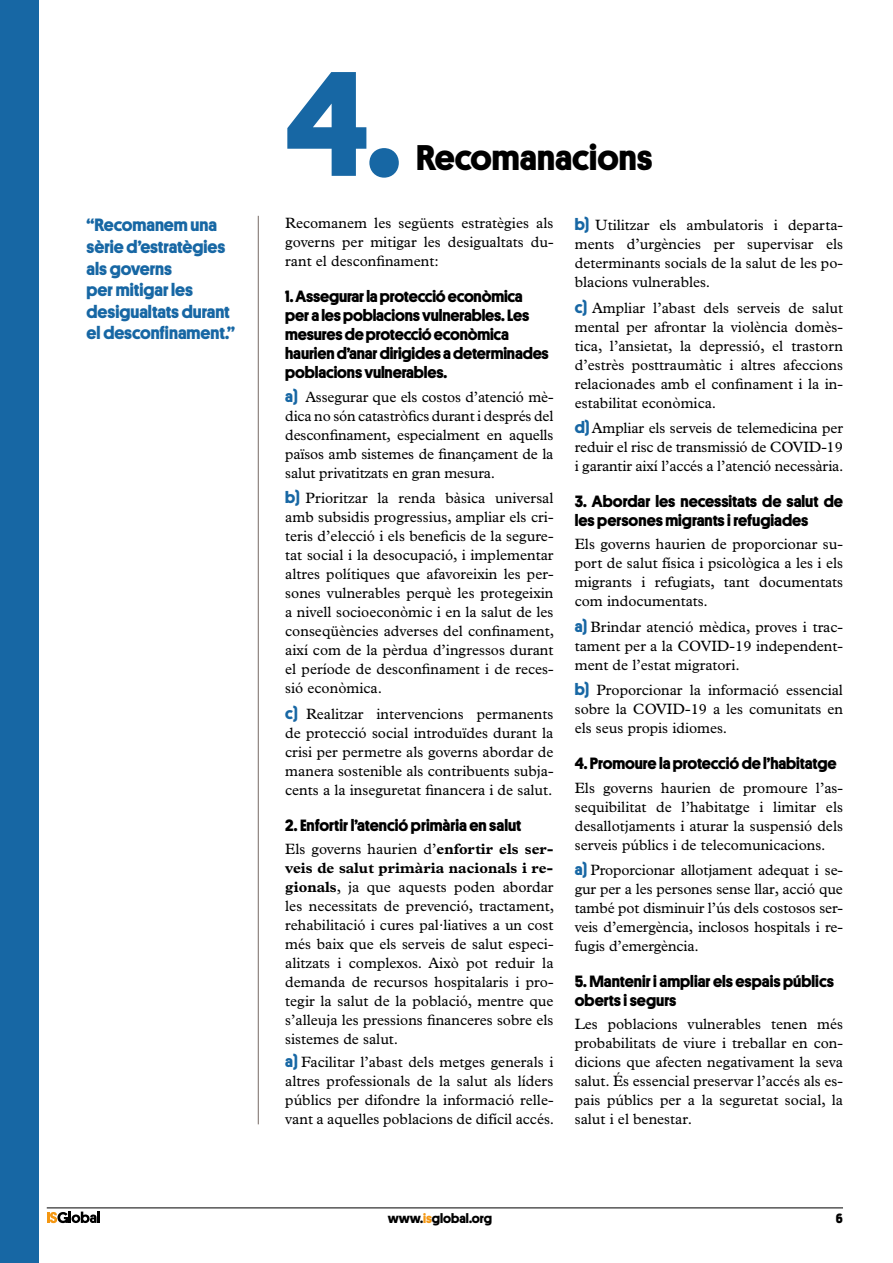
<style>
.page{position:relative;width:893px;height:1263px;background:#fff}
.page>*{position:absolute;margin:0;border:0;box-sizing:border-box;transform-origin:0 0}
.t1{font:700 150px "Platform";color:#1767a4}
.t2{font:700 36px "Platform";color:#000}
.t3{font:700 18px/21.6px "Platform";color:#1767a4}
.t4{font:700 16.5px/19px "Platform";letter-spacing:-.01em;color:#000}
.t5{font:15px/19px "Plantin";color:#000;text-align:justify}
.t6{font:700 13.5px "Platform";color:#000}
.s1{font-family:"Platform";font-weight:700;font-size:16.5px;color:#1767a4}
.s2{font-weight:700}
.s3{color:#f49712}
</style>
<div class="page">
<svg style="left:47px;top:1211px;width:53px;height:12px"></svg>
<hr style="left:47px;top:1207px;width:796px;height:1px;background:#000">
<div style="left:0;top:0;width:38px;height:1262px;background:#1767a4"></div>
<hr style="left:258px;top:216px;width:1px;height:908px;background:#867b77">
<p class="t3" style="left:87px;top:213px;width:150px">“Recomanem una sèrie d’estratègies als governs<br>per mitigar les desigualtats durant el desconfinament.”</p>
<h1 class="t1" style="left:285px;top:14px;width:117px">4.</h1>
<h2 class="t2" style="left:416px;top:131px;width:238px">Recomanacions</h2>
<p class="t5" style="left:285px;top:214px;width:270px">Recomanem les següents estratègies als governs per mitigar les desigualtats du&shy;rant el desconfinament:</p>
<p class="t4" style="left:285px;top:286px;width:265px">1. Assegurar la protecció econòmica per a les poblacions vulnerables. Les mesures de protecció econòmica haurien d’anar dirigides a determinades poblacions vulnerables.</p>
<p class="t5" style="left:285px;top:387px;width:270px"><span class="s1">a)</span> Assegurar que els costos d’atenció mè&shy;dica no són catastròfics durant i després del desconfinament, especialment en aquells països amb sistemes de finançament de la salut privatitzats en gran mesura.</p>
<p class="t5" style="left:285px;top:488px;width:270px"><span class="s1">b)</span> Prioritzar la renda bàsica universal amb subsidis progressius, ampliar els cri&shy;teris d’elecció i els beneficis de la segure&shy;tat social i la desocupació, i implementar altres polítiques que afavoreixin les per&shy;sones vulnerables perquè les protegeixin a nivell socioeconòmic i en la salut de les conseqüències adverses del confinament, així com de la pèrdua d’ingressos durant el període de desconfinament i de reces&shy;sió econòmica.</p>
<p class="t5" style="left:285px;top:704px;width:270px"><span class="s1">c)</span> Realitzar intervencions permanents de protecció social introduïdes durant la crisi per permetre als governs abordar de manera sostenible als contribuents subja&shy;cents a la inseguretat financera i de salut.</p>
<p class="t4" style="left:285px;top:814px;width:238px">2. Enfortir l’atenció primària en salut</p>
<p class="t5" style="left:285px;top:839px;width:270px">Els governs haurien d’<span class="s2">enfortir els ser&shy;veis de salut primària nacionals i re&shy;gionals</span>, ja que aquests poden abordar les necessitats de prevenció, tractament, rehabilitació i cures pal·liatives a un cost més baix que els serveis de salut especi&shy;alitzats i complexos. Això pot reduir la demanda de recursos hospitalaris i pro&shy;tegir la salut de la població, mentre que s’alleuja les pressions financeres sobre els sistemes de salut.</p>
<p class="t5" style="left:285px;top:1052px;width:270px"><span class="s1">a)</span> Facilitar l’abast dels metges generals i altres professionals de la salut als líders públics per difondre la informació relle&shy;vant a aquelles poblacions de difícil accés.</p>
<p class="t5" style="left:575px;top:215px;width:270px"><span class="s1">b)</span> Utilitzar els ambulatoris i departa&shy;ments d’urgències per supervisar els determinants socials de la salut de les po&shy;blacions vulnerables.</p>
<p class="t5" style="left:575px;top:298px;width:270px"><span class="s1">c)</span> Ampliar l’abast dels serveis de salut mental per afrontar la violència domès&shy;tica, l’ansietat, la depressió, el trastorn d’estrès posttraumàtic i altres afeccions relacionades amb el confinament i la in&shy;estabilitat econòmica.</p>
<p class="t5" style="left:575px;top:418px;width:270px"><span class="s1">d)</span> Ampliar els serveis de telemedicina per reduir el risc de transmissió de COVID-19 i garantir així l’accés a l’atenció necessària.</p>
<p class="t4" style="left:575px;top:491px;width:270px">3. Abordar les necessitats de salut de les persones migrants i refugiades</p>
<p class="t5" style="left:575px;top:535px;width:270px">Els governs haurien de proporcionar su&shy;port de salut física i psicològica a les i els migrants i refugiats, tant documentats com indocumentats.</p>
<p class="t5" style="left:575px;top:617px;width:270px"><span class="s1">a)</span> Brindar atenció mèdica, proves i trac&shy;tament per a la COVID-19 independent&shy;ment de l’estat migratori.</p>
<p class="t5" style="left:575px;top:680px;width:270px"><span class="s1">b)</span> Proporcionar la informació essencial sobre la COVID-19 a les comunitats en els seus propis idiomes.</p>
<p class="t4" style="left:575px;top:753px;width:263px">4. Promoure la protecció de l’habitatge</p>
<p class="t5" style="left:575px;top:778px;width:270px">Els governs haurien de promoure l’as&shy;sequibilitat de l’habitatge i limitar els desallotjaments i aturar la suspensió dels serveis públics i de telecomunicacions.</p>
<p class="t5" style="left:575px;top:860px;width:270px"><span class="s1">a)</span> Proporcionar allotjament adequat i se&shy;gur per a les persones sense llar, acció que també pot disminuir l’ús dels costosos ser&shy;veis d’emergència, inclosos hospitals i re&shy;fugis d’emergència.</p>
<p class="t4" style="left:575px;top:971px;width:261px">5. Mantenir i ampliar els espais públics oberts i segurs</p>
<p class="t5" style="left:575px;top:1014px;width:270px">Les poblacions vulnerables tenen més probabilitats de viure i treballar en con&shy;dicions que afecten negativament la seva salut. És essencial preservar l’accés als es&shy;pais públics per a la seguretat social, la salut i el benestar.</p>
<p class="t6" style="left:388px;top:1208px;width:106px">www.<span class="s3">is</span>global.org</p>
<p class="t6" style="left:836px;top:1208px;width:9px">6</p>
</div>
